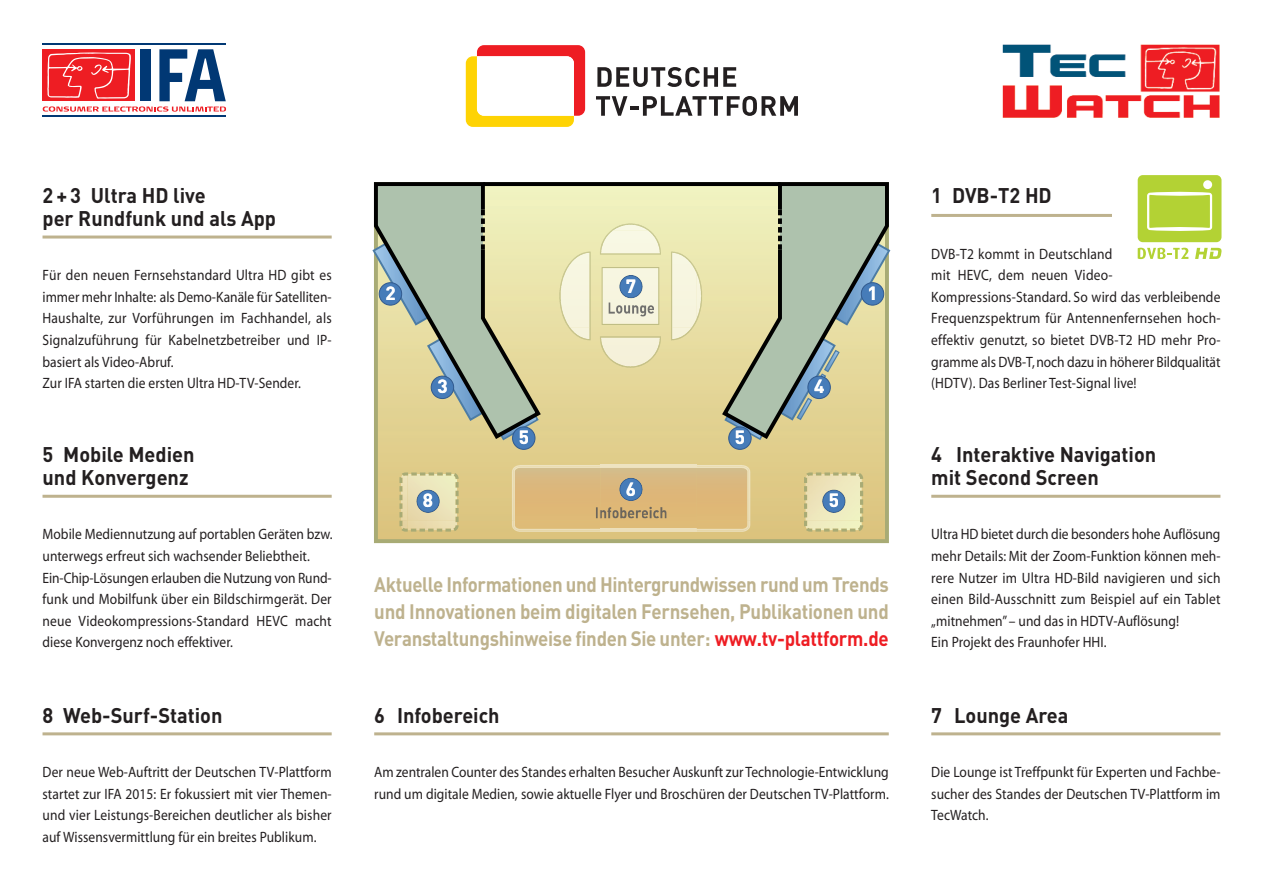
<style>
.page{position:relative;width:1263px;height:893px;background:#fff}
.page>*{position:absolute;margin:0;border:0;box-sizing:border-box;transform-origin:0 0}
.t1{font:700 21px/23.1px "DIN";color:#231f20;scale:.95 1}
.t2{font:700 20.7px/27px "DIN";letter-spacing:-.015em;color:#beb28e;text-align:justify;scale:.9 1}
.t3{font:700 18.9px "DIN";color:#fff}
.t4{font:15px/21.6px "Myriad";letter-spacing:.005em;color:#231f20;scale:.9 1}
.s1{color:#ee1d23}
</style>
<div class="page">
<img style="left:1002px;top:44px;width:218px;height:74px">
<svg style="left:597px;top:67px;width:139px;height:20px"></svg>
<svg style="left:596px;top:96px;width:202px;height:20px"></svg>
<svg style="left:466px;top:45px;width:119px;height:82px"></svg>
<hr style="left:374px;top:732px;width:515px;height:3px;background:#beb28e">
<hr style="left:931px;top:214px;width:289px;height:3px;background:#beb28e">
<hr style="left:931px;top:495px;width:289px;height:3px;background:#beb28e">
<hr style="left:931px;top:732px;width:289px;height:3px;background:#beb28e">
<hr style="left:43px;top:236px;width:289px;height:3px;background:#beb28e">
<hr style="left:43px;top:495px;width:289px;height:3px;background:#beb28e">
<hr style="left:43px;top:732px;width:289px;height:3px;background:#beb28e">
<img style="left:379px;top:187px;width:505px;height:351px">
<svg style="left:373px;top:182px;width:170px;height:260px;background:#bbc09f"></svg>
<svg style="left:719px;top:182px;width:172px;height:260px;background:#bbc19f"></svg>
<svg style="left:483px;top:182px;width:297px;height:4px"></svg>
<div style="left:399px;top:472px;width:60px;height:60px;border:3px dashed #a8ab75;border-radius:4px"></div>
<div style="left:804px;top:472px;width:59px;height:60px;border:3px dashed #a8ab75;border-radius:4px"></div>
<div style="left:620px;top:478px;width:22px;height:23px;background:#467cb9;border-radius:50%"></div>
<div style="left:619px;top:478px;width:24px;height:23px;border:1px solid #315a8f;border-radius:50%"></div>
<div style="left:861px;top:283px;width:23px;height:22px;background:#467cb9;border-radius:50%"></div>
<div style="left:861px;top:282px;width:23px;height:24px;border:1px solid #315a8f;border-radius:50%"></div>
<div style="left:808px;top:376px;width:22px;height:23px;background:#467cb9;border-radius:50%"></div>
<div style="left:807px;top:376px;width:24px;height:23px;border:1px solid #315a8f;border-radius:50%"></div>
<div style="left:379px;top:283px;width:23px;height:22px;background:#467cb9;border-radius:50%"></div>
<div style="left:379px;top:282px;width:23px;height:24px;border:1px solid #315a8f;border-radius:50%"></div>
<div style="left:431px;top:376px;width:23px;height:23px;background:#467cb9;border-radius:50%"></div>
<div style="left:431px;top:376px;width:23px;height:23px;border:1px solid #315a8f;border-radius:50%"></div>
<div style="left:417px;top:490px;width:22px;height:22px;background:#467cb9;border-radius:50%"></div>
<div style="left:416px;top:490px;width:24px;height:23px;border:1px solid #315a8f;border-radius:50%"></div>
<div style="left:823px;top:490px;width:22px;height:22px;background:#467cb9;border-radius:50%"></div>
<div style="left:822px;top:490px;width:23px;height:23px;border:1px solid #315a8f;border-radius:50%"></div>
<div style="left:729px;top:427px;width:22px;height:22px;background:#467cb9;border-radius:50%"></div>
<div style="left:728px;top:426px;width:24px;height:24px;border:1px solid #315a8f;border-radius:50%"></div>
<div style="left:512px;top:427px;width:23px;height:22px;background:#467cb9;border-radius:50%"></div>
<div style="left:512px;top:426px;width:23px;height:24px;border:1px solid #315a8f;border-radius:50%"></div>
<img style="left:611px;top:224px;width:39px;height:7px">
<img style="left:612px;top:224px;width:37px;height:7px">
<img style="left:560px;top:270px;width:29px;height:57px">
<img style="left:563px;top:315px;width:27px;height:12px">
<img style="left:602px;top:267px;width:57px;height:58px">
<img style="left:672px;top:259px;width:25px;height:10px">
<img style="left:671px;top:269px;width:26px;height:58px">
<img style="left:600px;top:237px;width:61px;height:18px">
<img style="left:601px;top:231px;width:59px;height:7px">
<img style="left:600px;top:238px;width:61px;height:16px">
<img style="left:603px;top:291px;width:55px;height:33px">
<img style="left:697px;top:275px;width:5px;height:45px">
<img style="left:570px;top:327px;width:19px;height:12px">
<img style="left:573px;top:332px;width:17px;height:8px">
<img style="left:671px;top:332px;width:18px;height:8px">
<img style="left:672px;top:327px;width:20px;height:12px">
<img style="left:610px;top:367px;width:41px;height:1px">
<img style="left:603px;top:348px;width:54px;height:19px">
<img style="left:610px;top:359px;width:40px;height:8px">
<img style="left:401px;top:475px;width:6px;height:45px">
<img style="left:407px;top:505px;width:50px;height:25px">
<img style="left:512px;top:466px;width:88px;height:66px">
<img style="left:515px;top:468px;width:85px;height:61px">
<img style="left:600px;top:465px;width:97px;height:3px">
<svg style="left:596px;top:507px;width:4px;height:11px"></svg>
<img style="left:600px;top:494px;width:97px;height:26px">
<img style="left:697px;top:465px;width:53px;height:55px">
<img style="left:697px;top:466px;width:52px;height:54px">
<img style="left:805px;top:506px;width:57px;height:24px">
<svg style="left:401px;top:520px;width:6px;height:9px"></svg>
<img style="left:600px;top:520px;width:150px;height:12px">
<img style="left:600px;top:529px;width:97px;height:1px">
<svg style="left:42px;top:43px;width:184px;height:74px"></svg>
<div style="left:1112px;top:161px;width:114px;height:113px;background:#fff"></div>
<svg style="left:1138px;top:248px;width:50px;height:11px"></svg>
<svg style="left:1195px;top:248px;width:27px;height:11px"></svg>
<svg style="left:1138px;top:175px;width:83px;height:67px;background:#bbd74b"></svg>
<h1 class="t1" style="left:43px;top:183px;width:247px">2 + 3 Ultra HD live<br>per Rundfunk und als App</h1>
<p class="t4" style="left:43px;top:266px;width:323px">Für den neuen Fernsehstandard Ultra HD gibt es immer mehr Inhalte: als Demo-Kanäle für Satelliten-Haushalte, zur Vorführungen im Fachhandel, als Signalzuführung für Kabelnetzbetreiber und IP&shy;basiert als Video-Abruf.<br>Zur IFA starten die ersten Ultra HD-TV-Sender.</p>
<h1 class="t1" style="left:43px;top:442px;width:162px">5 Mobile Medien und Konvergenz</h1>
<p class="t4" style="left:43px;top:525px;width:324px">Mobile Mediennutzung auf portablen Geräten bzw. unterwegs erfreut sich wachsender Beliebtheit.<br>Ein-Chip-Lösungen erlauben die Nutzung von Rund&shy;funk und Mobilfunk über ein Bildschirmgerät. Der neue Videokompressions-Standard HEVC macht diese Konvergenz noch effektiver.</p>
<h1 class="t1" style="left:43px;top:703px;width:191px">8 Web-Surf-Station</h1>
<p class="t4" style="left:43px;top:762px;width:323px;text-align:justify">Der neue Web-Auftritt der Deutschen TV-Plattform startet zur IFA 2015: Er fokussiert mit vier Themen&shy;und vier Leistungs-Bereichen deutlicher als bisher auf Wissensvermittlung für ein breites Publikum.</p>
<p class="t3" style="left:385px;top:282px;width:12px">2</p>
<p class="t3" style="left:626px;top:275px;width:12px">7</p>
<p class="t3" style="left:867px;top:282px;width:12px">1</p>
<p class="t3" style="left:437px;top:375px;width:12px">3</p>
<p class="t3" style="left:814px;top:375px;width:12px">4</p>
<p class="t3" style="left:423px;top:489px;width:12px">8</p>
<p class="t3" style="left:519px;top:426px;width:12px">5</p>
<p class="t3" style="left:626px;top:478px;width:12px">6</p>
<p class="t3" style="left:735px;top:426px;width:12px">5</p>
<p class="t3" style="left:829px;top:489px;width:12px">5</p>
<h2 class="t2" style="left:374px;top:571px;width:573px">Aktuelle Informationen und Hintergrundwissen rund um Trends und Innovationen beim digitalen Fernsehen, Publikationen und Veranstaltungshinweise finden Sie unter: <span class="s1">www.tv-plattform.de</span></h2>
<h1 class="t1" style="left:374px;top:703px;width:134px">6 Infobereich</h1>
<p class="t4" style="left:374px;top:762px;width:573px">Am zentralen Counter des Standes erhalten Besucher Auskunft zur Technologie-Entwicklung rund um digitale Medien, sowie aktuelle Flyer und Broschüren der Deutschen TV-Plattform.</p>
<h1 class="t1" style="left:931px;top:183px;width:128px">1 DVB-T2 HD</h1>
<p class="t4" style="left:931px;top:244px;width:323px">DVB-T2 kommt in Deutschland<br>mit HEVC, dem neuen Video-Kompressions-Standard. So wird das verbleibende Frequenzspektrum für Antennenfernsehen hoch&shy;effektiv genutzt, so bietet DVB-T2 HD mehr Pro&shy;gramme als DVB-T,noch dazu in höherer Bildqualität (HDTV). Das Berliner Test-Signal live!</p>
<h1 class="t1" style="left:931px;top:442px;width:238px">4 Interaktive Navigation mit Second Screen</h1>
<p class="t4" style="left:931px;top:525px;width:323px">Ultra HD bietet durch die besonders hohe Auflösung mehr Details: Mit der Zoom-Funktion können meh&shy;rere Nutzer im Ultra HD-Bild navigieren und sich einen Bild-Ausschnitt zum Beispiel auf ein Tablet „mitnehmen”– und das in HDTV-Auflösung!<br>Ein Projekt des Fraunhofer HHI.</p>
<h1 class="t1" style="left:931px;top:703px;width:146px">7 Lounge Area</h1>
<p class="t4" style="left:931px;top:762px;width:323px;text-align:justify">Die Lounge ist Treffpunkt für Experten und Fachbe&shy;sucher des Standes der Deutschen TV-Plattform im TecWatch.</p>
</div>
